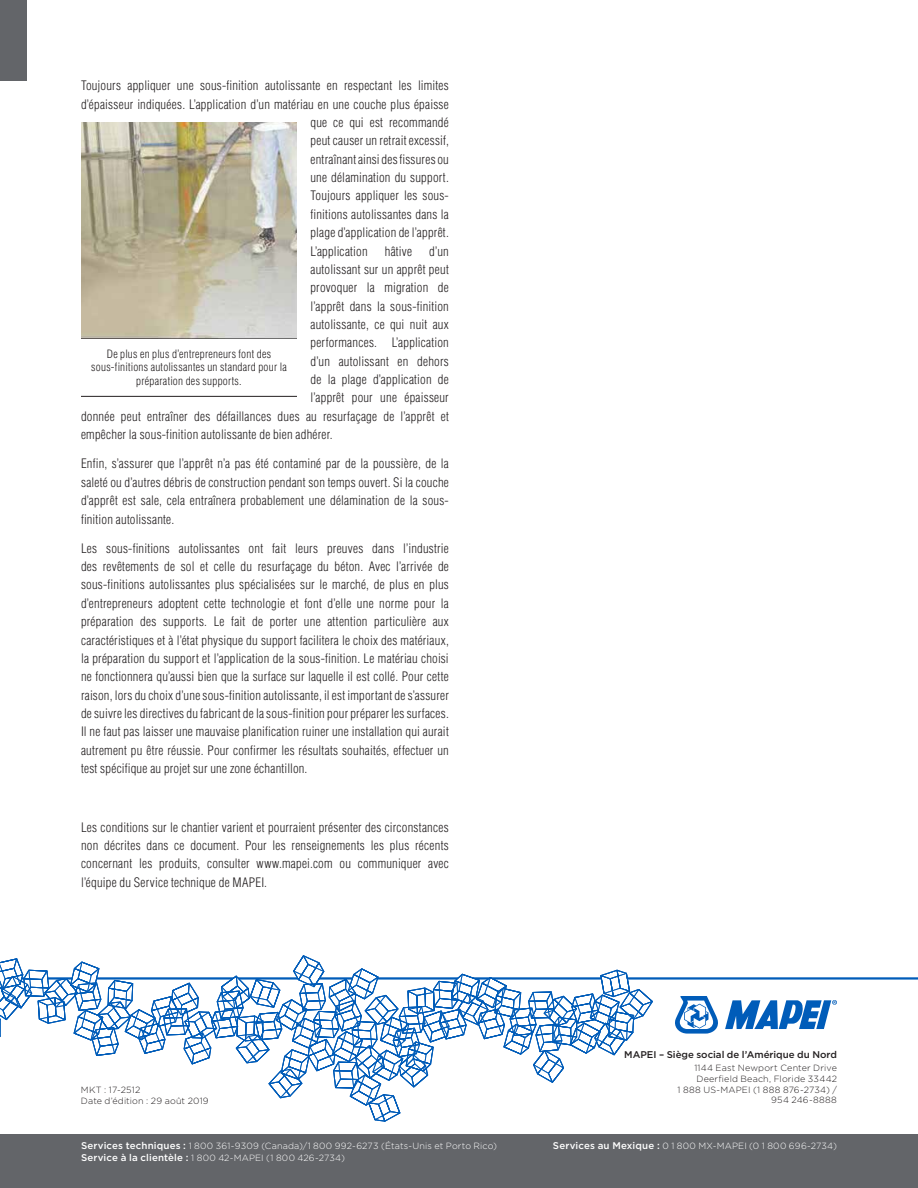
<style>
.page{position:relative;width:918px;height:1188px;background:#fff}
.page>*{position:absolute;margin:0;border:0;box-sizing:border-box;transform-origin:0 0}
.t1{font:300 condensed 12.75px/18.3px "Helvetica LT Std";letter-spacing:.02em;color:#231f20;text-align:justify}
.t2{font:300 condensed 11.25px/13.5px "Helvetica LT Std";letter-spacing:.025em;color:#231f20;text-align:center}
.t3{font:500 9.75px "Gotham HTF";color:#231f20}
.t4{font:300 9px/11.7px "Gotham HTF";letter-spacing:.02em;color:#fff}
.t5{font:300 9px/10.8px "Gotham HTF";letter-spacing:.02em;color:#231f20;text-align:right}
.s1{font-weight:500;font-size:9.75px}
</style>
<div class="page">
<svg style="left:675px;top:996px;width:43px;height:38px"></svg>
<svg style="left:725px;top:1000px;width:112px;height:29px"></svg>
<hr style="left:0;top:977px;width:918px;height:3px;background:#005cb9">
<div style="left:0;top:1134px;width:918px;height:54px;background:#636569"></div>
<div style="left:0;top:0;width:27px;height:81px;background:#636569"></div>
<svg style="left:0;top:956px;width:652px;height:165px"></svg>
<img style="left:81px;top:123px;width:216px;height:216px">
<hr style="left:81px;top:396px;width:216px;height:1px;background:#231f20">
<p class="t1" style="left:81px;top:76px;width:369px">Toujours appliquer une sous-finition autolissante en respectant les limites</p>
<p class="t1" style="left:81px;top:95px;width:369px">d’épaisseur indiquées. L’application d’un matériau en une couche plus épaisse</p>
<p class="t1" style="left:310px;top:113px;width:140px">que ce qui est recommandé</p>
<p class="t1" style="left:310px;top:131px;width:140px">peut causer un retrait excessif,</p>
<p class="t1" style="left:310px;top:150px;width:140px">entraînant ainsi des fissures ou</p>
<p class="t1" style="left:310px;top:168px;width:140px">une délamination du support.</p>
<p class="t1" style="left:310px;top:187px;width:140px">Toujours appliquer les sous-</p>
<p class="t1" style="left:310px;top:205px;width:140px">finitions autolissantes dans la</p>
<p class="t1" style="left:310px;top:223px;width:140px">plage d’application de l’apprêt.</p>
<p class="t1" style="left:310px;top:242px;width:59px">L’application</p>
<p class="t1" style="left:385px;top:242px;width:29px">hâtive</p>
<p class="t1" style="left:429px;top:242px;width:21px">d’un</p>
<p class="t1" style="left:310px;top:260px;width:140px">autolissant sur un apprêt peut</p>
<p class="t1" style="left:310px;top:278px;width:140px">provoquer la migration de</p>
<p class="t1" style="left:310px;top:297px;width:140px">l’apprêt dans la sous-finition</p>
<p class="t1" style="left:310px;top:315px;width:140px">autolissante, ce qui nuit aux</p>
<p class="t1" style="left:310px;top:334px;width:140px">performances. L’application</p>
<p class="t1" style="left:310px;top:352px;width:140px">d’un autolissant en dehors</p>
<p class="t1" style="left:310px;top:370px;width:140px">de la plage d’application de</p>
<p class="t1" style="left:310px;top:389px;width:140px">l’apprêt pour une épaisseur</p>
<p class="t1" style="left:81px;top:407px;width:369px">donnée peut entraîner des défaillances dues au resurfaçage de l’apprêt et</p>
<p class="t1" style="left:81px;top:425px;width:253px">empêcher la sous-finition autolissante de bien adhérer.</p>
<p class="t1" style="left:81px;top:455px;width:369px">Enfin, s’assurer que l’apprêt n’a pas été contaminé par de la poussière, de la saleté ou d’autres débris de construction pendant son temps ouvert. Si la couche d’apprêt est sale, cela entraînera probablement une délamination de la sous&shy;finition autolissante.</p>
<p class="t1" style="left:81px;top:539px;width:369px">Les sous-finitions autolissantes ont fait leurs preuves dans l’industrie des revêtements de sol et celle du resurfaçage du béton. Avec l’arrivée de sous-finitions autolissantes plus spécialisées sur le marché, de plus en plus d’entrepreneurs adoptent cette technologie et font d’elle une norme pour la préparation des supports. Le fait de porter une attention particulière aux caractéristiques et à l’état physique du support facilitera le choix des matériaux, la préparation du support et l’application de la sous-finition. Le matériau choisi ne fonctionnera qu’aussi bien que la surface sur laquelle il est collé. Pour cette raison, lors du choix d’une sous-finition autolissante, il est important de s’assurer de suivre les directives du fabricant de la sous-finition pour préparer les surfaces.<br>Il ne faut pas laisser une mauvaise planification ruiner une installation qui aurait autrement pu être réussie. Pour confirmer les résultats souhaités, effectuer un test spécifique au projet sur une zone échantillon.</p>
<p class="t2" style="left:91px;top:347px;width:197px">De plus en plus d’entrepreneurs font des sous-finitions autolissantes un standard pour la préparation des supports.</p>
<p class="t1" style="left:81px;top:818px;width:369px">Les conditions sur le chantier varient et pourraient présenter des circonstances non décrites dans ce document. Pour les renseignements les plus récents concernant les produits, consulter www.mapei.com ou communiquer avec l’équipe du Service technique de MAPEI.</p>
<p class="t5" style="left:81px;top:1085px;width:129px;text-align:left">MKT : 17-2512<br>Date d’édition : 29 août 2019</p>
<p class="t3" style="left:624px;top:1049px;width:214px">MAPEI – Siège social de l’Amérique du Nord</p>
<p class="t5" style="left:678px;top:1062px;width:161px">1144 East Newport Center Drive<br>Deerfield Beach, Floride 33442<br>1 888 US-MAPEI (1 888 876-2734) /<br>954 246-8888</p>
<p class="t4" style="left:81px;top:1140px;width:417px"><span class="s1">Services techniques :</span> 1 800 361-9309 (Canada)/1 800 992-6273 (États-Unis et Porto Rico)<br><span class="s1">Service à la clientèle :</span> 1 800 42-MAPEI (1 800 426-2734)</p>
<p class="t4" style="left:553px;top:1140px;width:286px"><span class="s1">Services au Mexique :</span> 0 1 800 MX-MAPEI (0 1 800 696-2734)</p>
</div>
